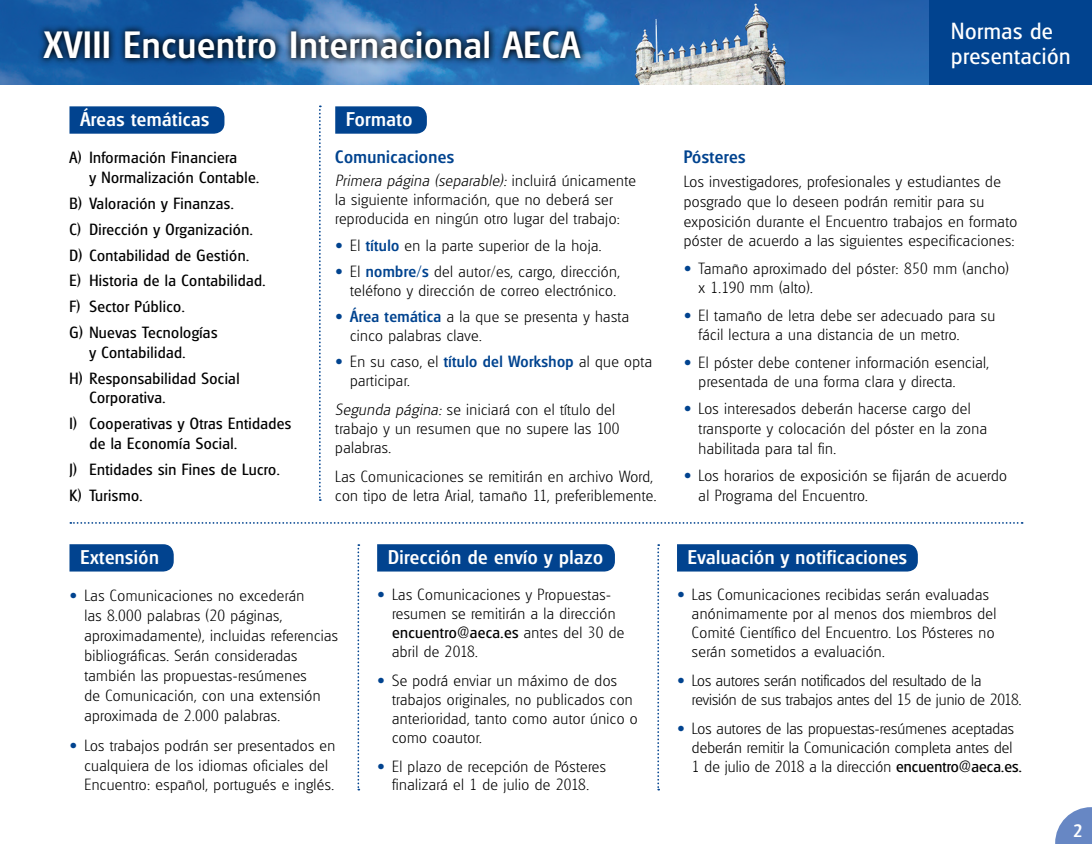
<style>
.page{position:relative;width:1092px;height:844px;background:#fff}
.page>*{position:absolute;margin:0;border:0;box-sizing:border-box;transform-origin:0 0}
.t1{font:500 36.93px "Glasgow";letter-spacing:.025em;color:#fff}
.t2{font:22.57px "Glasgow";letter-spacing:.025em;color:#fff}
.t3{font:500 19.25px "Glasgow";letter-spacing:.025em;color:#fff}
.t4{font:500 17.5px "Glasgow";letter-spacing:.025em;color:#01438f}
.t5{font:500 17.5px "Glasgow";color:#fff}
.t6{font:200 15.75px/18.9px "Glasgow";letter-spacing:.025em;color:#000}
.t7{font:15.75px/25.9px "Glasgow";letter-spacing:.025em;color:#000}
.t8{font:200 15.75px/18.9px "Glasgow";color:#000}
.s1{font-style:italic}
.s2{font-family:"Frutiger";font-weight:300;font-stretch:condensed;color:#01438f}
.s3{font-weight:500;color:#01438f}
.s4{font-weight:400}
</style>
<div class="page">
<img style="left:443px;top:0;width:486px;height:84px">
<svg style="left:1055px;top:807px;width:36px;height:36px"></svg>
<div style="left:929px;top:0;width:162px;height:84px;background:#01438f"></div>
<svg style="left:0;top:0;width:443px;height:84px;background:#2669ae"></svg>
<svg style="left:37px;top:23px;width:550px;height:43px;background:#214d7b"></svg>
<svg style="left:69px;top:106px;width:155px;height:28px;background:#0a4993"></svg>
<div style="left:69px;top:544px;width:105px;height:27px;background:#01438f"></div>
<div style="left:377px;top:544px;width:238px;height:27px;background:#01438f"></div>
<svg style="left:335px;top:106px;width:92px;height:28px;background:#0c4b94"></svg>
<div style="left:677px;top:544px;width:240px;height:27px;background:#01438f"></div>
<svg style="left:357px;top:544px;width:2px;height:246px"></svg>
<svg style="left:319px;top:105px;width:2px;height:396px"></svg>
<svg style="left:70px;top:522px;width:952px;height:1px"></svg>
<svg style="left:657px;top:544px;width:2px;height:246px"></svg>
<h1 class="t1" style="left:43px;top:23px;width:538px">XVIII Encuentro Internacional AECA</h1>
<p class="t3" style="left:80px;top:108px;width:130px">Áreas temáticas</p>
<p class="t7" style="left:89px;top:148px;width:171px;line-height:19.4px;text-indent:-20px">A) Información Financiera<br>y Normalización Contable.</p>
<p class="t7" style="left:69px;top:190px;width:197px">B) Valoración y Finanzas.<br>C) Dirección y Organización.<br>D) Contabilidad de Gestión.<br>E) Historia de la Contabilidad.<br>F) Sector Público.<br>G) Nuevas Tecnologías</p>
<p class="t7" style="left:69px;top:339px;width:171px;text-indent:20px">y Contabilidad.<br>H) Responsabilidad Social</p>
<p class="t7" style="left:69px;top:384px;width:223px;text-indent:20px">Corporativa.<br>I) Cooperativas y Otras Entidades</p>
<p class="t7" style="left:69px;top:430px;width:212px;text-indent:20px">de la Economía Social.<br>J) Entidades sin Fines de Lucro.<br>K) Turismo.</p>
<p class="t3" style="left:346px;top:108px;width:68px">Formato</p>
<p class="t4" style="left:335px;top:146px;width:120px">Comunicaciones</p>
<p class="t6" style="left:335px;top:171px;width:302px"><span class="s1">Primera página (separable):</span> i n c l u i rá ú n i c a m e n t e la siguiente información, que no deberá ser reproducida en ningún otro lugar del trabajo:</p>
<p class="t6" style="left:335px;top:235px;width:268px"><span class="s2">•</span> El <span class="s3">título</span> en la parte superior de la hoja.</p>
<p class="t6" style="left:335px;top:262px;width:286px;text-align:right"><span class="s2">•</span> El <span class="s3">nombre/s</span> del autor/es, cargo, dirección, teléfono y dirección de correo electrónico.</p>
<p class="t6" style="left:350px;top:307px;width:280px;text-indent:-15px"><span class="s2">•</span> <span class="s3">Área temática</span> a la que se presenta y hasta cinco palabras clave.</p>
<p class="t6" style="left:350px;top:352px;width:303px;text-indent:-15px"><span class="s2">•</span> En su caso, el <span class="s3">título del Workshop</span> al que opta participar.</p>
<p class="t6" style="left:335px;top:400px;width:285px"><span class="s1">Segunda página:</span> se iniciará con el título del trabajo y un resumen que no supere las 100 palabras.</p>
<p class="t6" style="left:335px;top:466px;width:323px">Las Comunicaciones se remitirán en archivo Word, con tipo de letra Arial, tamaño 11, preferiblemente.</p>
<p class="t3" style="left:80px;top:545px;width:80px">Extensión</p>
<p class="t6" style="left:84px;top:585px;width:255px;line-height:19.9px;text-indent:-15px"><span class="s2">•</span> Las Comunicaciones no excederán<br>las 8.000 palabras (20 páginas, aproximadamente), incluidas referencias bibliográficas. Serán consideradas también las propuestas-resúmenes<br>de Comunicación, con una extensión aproximada de 2.000 palabras.</p>
<p class="t6" style="left:84px;top:734px;width:252px;line-height:19.9px;text-indent:-15px"><span class="s2">•</span> Los trabajos podrán ser presentados en cualquiera de los idiomas oficiales del<br>Encuentro: español, portugués e inglés.</p>
<p class="t3" style="left:388px;top:545px;width:216px">Dirección de envío y plazo</p>
<p class="t6" style="left:392px;top:585px;width:234px;text-indent:-15px"><span class="s2">•</span> Las Comunicaciones y Propuestas&shy;resumen se remitirán a la dirección <span class="s4">encuentro@aeca.es</span> antes del 30 de abril de 2018.</p>
<p class="t6" style="left:392px;top:670px;width:247px;text-indent:-15px"><span class="s2">•</span> Se podrá enviar un máximo de dos trabajos originales, no publicados con anterioridad, tanto como autor único o como coautor.</p>
<p class="t6" style="left:377px;top:756px;width:230px;text-align:center"><span class="s2">•</span> El plazo de recepción de Pósteres finalizará el 1 de julio de 2018.</p>
<h2 class="t2" style="left:951px;top:18px;width:103px">Normas de</h2>
<h2 class="t2" style="left:951px;top:43px;width:121px">presentación</h2>
<p class="t4" style="left:683px;top:146px;width:63px">Pósteres</p>
<p class="t6" style="left:683px;top:172px;width:335px;line-height:19.8px">Los investigadores, profesionales y estudiantes de posgrado que lo deseen podrán remitir para su exposición durante el Encuentro trabajos en formato póster de acuerdo a las siguientes especificaciones:</p>
<p class="t6" style="left:698px;top:258px;width:312px;line-height:19.8px;text-indent:-15px"><span class="s2">•</span> Tamaño aproximado del póster: 850 mm (ancho) x 1.190 mm (alto).</p>
<p class="t6" style="left:698px;top:305px;width:298px;line-height:19.8px;text-indent:-15px"><span class="s2">•</span> El tamaño de letra debe ser adecuado para su fácil lectura a una distancia de un metro.</p>
<p class="t6" style="left:698px;top:352px;width:292px;line-height:19.8px;text-indent:-15px"><span class="s2">•</span> El póster debe contener información esencial, presentada de una forma clara y directa.</p>
<p class="t6" style="left:698px;top:399px;width:290px;line-height:19.8px;text-indent:-15px"><span class="s2">•</span> Los interesados deberán hacerse cargo del transporte y colocación del póster en la zona habilitada para tal fin.</p>
<p class="t6" style="left:698px;top:465px;width:310px;line-height:19.8px;text-indent:-15px"><span class="s2">•</span> Los horarios de exposición se fijarán de acuerdo al Programa del Encuentro.</p>
<p class="t3" style="left:688px;top:545px;width:221px">Evaluación y notificaciones</p>
<p class="t6" style="left:692px;top:585px;width:306px;text-indent:-15px"><span class="s2">•</span> Las Comunicaciones recibidas serán evaluadas anónimamente por al menos dos miembros del Comité Científico del Encuentro. Los Pósteres no serán sometidos a evaluación.</p>
<p class="t8" style="left:692px;top:670px;width:331px;text-indent:-15px"><span class="s2">•</span> Los autores serán notificados del resultado de la revisión de sus trabajos antes del 15 de junio de 2018.</p>
<p class="t6" style="left:692px;top:718px;width:331px;text-indent:-15px"><span class="s2">•</span> Los autores de las propuestas-resúmenes aceptadas deberán remitir la Comunicación completa antes del<br>1 de julio de 2018 a la dirección <span class="s4">encuentro@aeca.es.</span></p>
<p class="t5" style="left:1073px;top:819px;width:11px">2</p>
</div>
